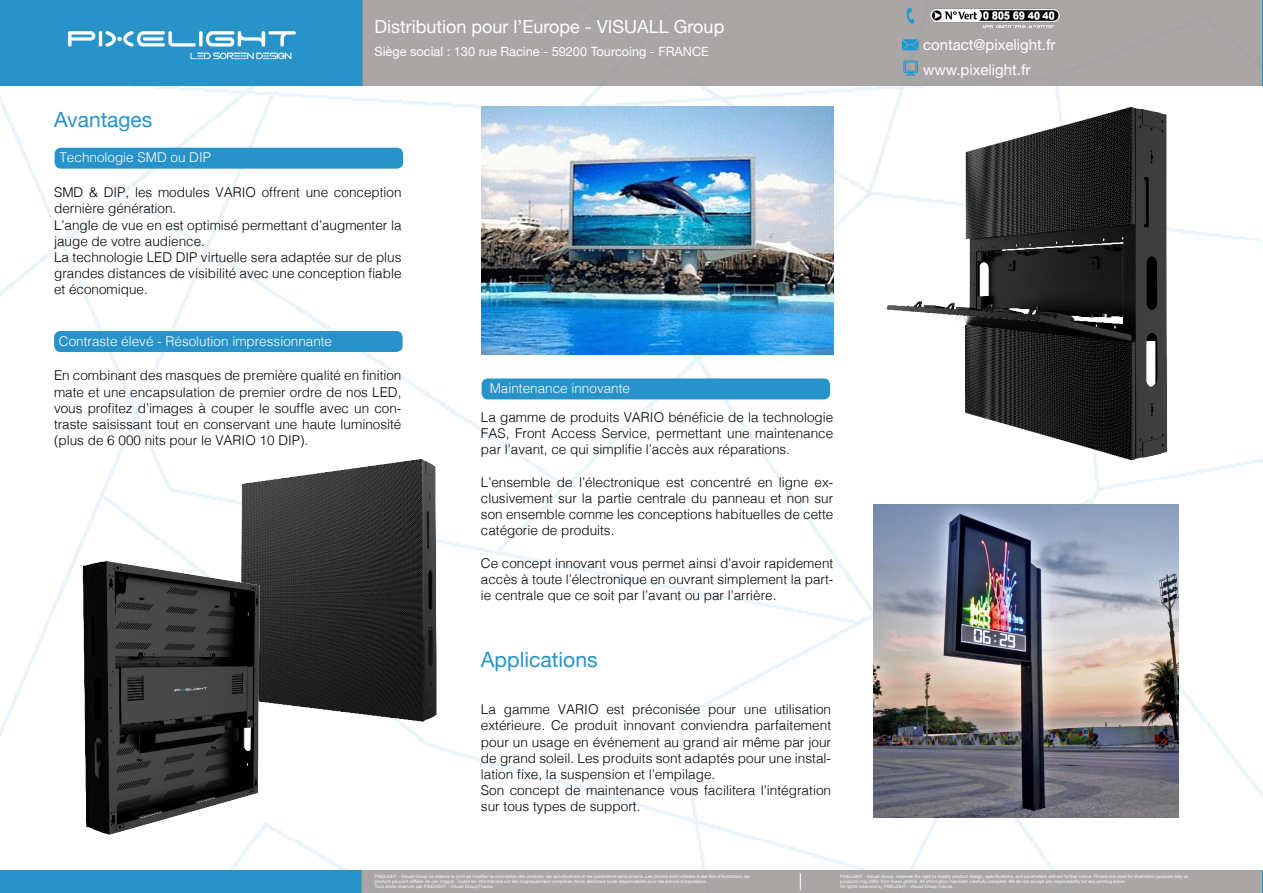
<style>
.page{position:relative;width:1263px;height:893px;background:#fff}
.page>*{position:absolute;margin:0;border:0;box-sizing:border-box;transform-origin:0 0}
.t1{font:21px "Helvetica Neue";color:#2793c8}
.t2{font:18px "Helvetica Neue";color:#fff}
.t3{font:15px/24.6px "Helvetica Neue";color:#fff}
.t4{font:300 13.5px/16.2px "Helvetica";color:#000;text-align:justify}
.t5{font:300 13.5px "Helvetica";color:#fff}
.t6{font:12.75px "Helvetica Neue";color:#fff}
.t7{font:4.5px/5.4px "Helvetica Neue";color:#fff}
</style>
<div class="page">
<img style="left:0;top:85px;width:1263px;height:785px">
<div style="left:55px;top:148px;width:348px;height:21px;background:#2793c8;border-radius:6px"></div>
<div style="left:54px;top:331px;width:349px;height:21px;background:#2793c8;border-radius:6px"></div>
<div style="left:0;top:0;width:363px;height:85px;background:#2793c8"></div>
<div style="left:363px;top:0;width:900px;height:85px;background:#a9a6a5"></div>
<img style="left:67px;top:31px;width:229px;height:29px">
<svg style="left:906px;top:8px;width:8px;height:16px"></svg>
<svg style="left:902px;top:39px;width:16px;height:11px"></svg>
<svg style="left:903px;top:60px;width:15px;height:16px"></svg>
<img style="left:930px;top:8px;width:130px;height:21px">
<hr style="left:1262px;top:0;width:1px;height:85px;background:#2793c8">
<div style="left:0;top:870px;width:361px;height:23px;background:#2793c8"></div>
<div style="left:361px;top:870px;width:902px;height:23px;background:#a9a6a5"></div>
<svg style="left:1262px;top:870px;width:1px;height:23px"></svg>
<img style="left:231px;top:452px;width:218px;height:280px">
<img style="left:73px;top:549px;width:196px;height:290px">
<img style="left:873px;top:85px;width:305px;height:386px">
<svg style="left:800px;top:873px;width:1px;height:17px"></svg>
<div style="left:482px;top:378px;width:348px;height:21px;background:#2793c8;border-radius:6px"></div>
<img style="left:482px;top:107px;width:351px;height:248px">
<img style="left:873px;top:505px;width:305px;height:312px">
<h1 class="t1" style="left:54px;top:104px;width:100px">Avantages</h1>
<p class="t5" style="left:59px;top:146px;width:153px">Technologie SMD ou DIP</p>
<h2 class="t2" style="left:375px;top:14px;width:351px">Distribution pour l’Europe - VISUALL Group</h2>
<p class="t6" style="left:375px;top:42px;width:336px">Siège social : 130 rue Racine - 59200 Tourcoing - FRANCE</p>
<p class="t4" style="left:54px;top:183px;width:349px;text-align:left">SMD &amp; DIP, les modules VARIO offrent une conception dernière génération.<br>L’angle de vue en est optimisé permettant d’augmenter la jauge de votre audience.<br>La technologie LED DIP virtuelle sera adaptée sur de plus grandes distances de visibilité avec une conception fiable et économique.</p>
<p class="t5" style="left:59px;top:330px;width:275px">Contraste élevé - Résolution impressionnante</p>
<p class="t4" style="left:54px;top:367px;width:349px">En combinant des masques de première qualité en finition mate et une encapsulation de premier ordre de nos LED, vous profitez d’images à couper le souffle avec un con&shy;traste saisissant tout en conservant une haute luminosité (plus de 6 000 nits pour le VARIO 10 DIP).</p>
<p class="t5" style="left:490px;top:377px;width:142px">Maintenance innovante</p>
<p class="t4" style="left:481px;top:408px;width:354px">La gamme de produits VARIO bénéficie de la technologie FAS, Front Access Service, permettant une maintenance par l’avant, ce qui simplifie l’accès aux réparations.</p>
<p class="t4" style="left:481px;top:473px;width:354px">L’ensemble de l’électronique est concentré en ligne ex&shy;clusivement sur la partie centrale du panneau et non sur son ensemble comme les conceptions habituelles de cette catégorie de produits.</p>
<p class="t4" style="left:481px;top:554px;width:354px">Ce concept innovant vous permet ainsi d’avoir rapidement accès à toute l’électronique en ouvrant simplement la part&shy;ie centrale que ce soit par l’avant ou par l’arrière.</p>
<h1 class="t1" style="left:481px;top:644px;width:118px">Applications</h1>
<p class="t4" style="left:481px;top:700px;width:352px;text-align:left">La gamme VARIO est préconisée pour une utilisation extérieure. Ce produit innovant conviendra parfaitement pour un usage en événement au grand air même par jour de grand soleil. Les produits sont adaptés pour une instal&shy;lation fixe, la suspension et l’empilage.<br>Son concept de maintenance vous facilitera l’intégration sur tous types de support.</p>
<p class="t3" style="left:923px;top:33px;width:134px">contact@pixelight.fr www.pixelight.fr</p>
<p class="t7" style="left:375px;top:873px;width:377px">PIXELIGHT - Visuall Group se réserve le droit de modifier la conception des produits, les spécifications et les paramètres sans préavis. Les photos sont utilisées à des fins d’illustration, les produits peuvent différer de ces images. Toutes les informations ont été soigneusement compilées. Nous déclinons toute responsabilité pour les erreurs d’impression.<br>Tous droits réservés par PIXELIGHT - Visuall Group France.</p>
<p class="t7" style="left:840px;top:873px;width:350px">PIXELIGHT - Visuall Group. reserves the right to modify product design, specifications, and parameters without further notice. Photos are used for illustration purpose only as products may differ from these photos. All information has been carefully compiled. We do not accept any responsibility for any printing errors.<br>All rights reserved by PIXELIGHT - Visuall Group France.</p>
</div>
